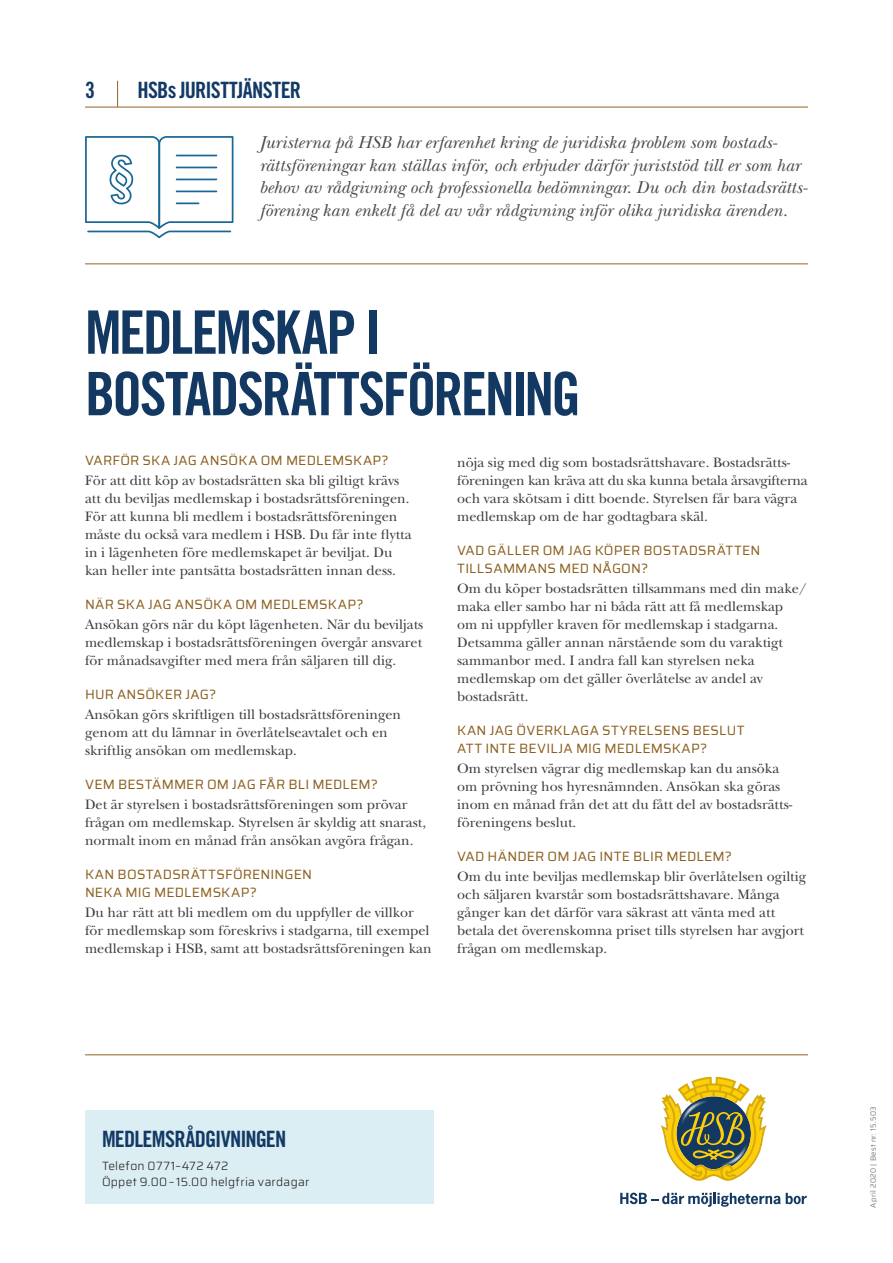
<style>
.page{position:relative;width:893px;height:1263px;background:#fff}
.page>*{position:absolute;margin:0;border:0;box-sizing:border-box;transform-origin:0 0}
.t1{font:60px/61.5px "Trade Gothic LT Std Bd Cn 20";letter-spacing:-.04em;color:#133962}
.t2{font:22.5px "Trade Gothic LT Std Bd Cn 20";letter-spacing:-.035em;color:#133a65}
.t3{font:italic 18px/22.5px "New Baskerville";letter-spacing:.005em;color:#4b4c4d}
.t4{font:14.25px/18px "New Baskerville Std";color:#3e3e3f}
.t5{font:13.5px/18px "Saira";letter-spacing:.015em;color:#8b6020}
.t6{font:300 12px/16.5px "Saira";letter-spacing:.02em;color:#231f20}
.t7{font:300 7.5px "Saira";letter-spacing:.04em;color:#57585a}
</style>
<div class="page">
<svg style="left:661px;top:1077px;width:106px;height:104px"></svg>
<svg style="left:620px;top:1192px;width:187px;height:15px"></svg>
<img style="left:676px;top:1096px;width:75px;height:76px">
<hr style="left:85px;top:1054px;width:723px;height:1px;background:#916321">
<hr style="left:85px;top:264px;width:723px;height:1px;background:#916321">
<hr style="left:85px;top:107px;width:723px;height:1px;background:#916321">
<svg style="left:117px;top:81px;width:1px;height:26px"></svg>
<div style="left:85px;top:1110px;width:349px;height:93px;background:#dbeef3"></div>
<svg style="left:85px;top:136px;width:148px;height:102px"></svg>
<h2 class="t2" style="left:85px;top:76px;width:11px">3</h2>
<h2 class="t2" style="left:137px;top:76px;width:165px">HSBs JURISTTJÄNSTER</h2>
<p class="t3" style="left:259px;top:131px;width:550px">Juristerna på HSB har erfarenhet kring de juridiska problem som bostads&shy;rättsföreningar kan ställas inför, och erbjuder därför juriststöd till er som har behov av rådgivning och professionella bedömningar. Du och din bostadsrätts&shy;förening kan enkelt få del av vår rådgivning inför olika juridiska ärenden.</p>
<h1 class="t1" style="left:85px;top:301px;width:497px">MEDLEMSKAP I<br>BOSTADSRÄTTSFÖRENING</h1>
<p class="t5" style="left:85px;top:451px;width:305px">VARFÖR SKA JAG ANSÖKA OM MEDLEMSKAP?</p>
<p class="t4" style="left:85px;top:472px;width:328px">För att ditt köp av bostadsrätten ska bli giltigt krävs att du beviljas medlemskap i bostadsrättsföreningen.<br>För att kunna bli medlem i bostadsrättsföreningen måste du också vara medlem i HSB. Du får inte flytta in i lägenheten före medlemskapet är beviljat. Du kan heller inte pantsätta bostadsrätten innan dess.</p>
<p class="t5" style="left:85px;top:595px;width:280px">NÄR SKA JAG ANSÖKA OM MEDLEMSKAP?</p>
<p class="t4" style="left:85px;top:616px;width:340px;text-align:justify">Ansökan görs när du köpt lägenheten. När du beviljats medlemskap i bostadsrättsföreningen övergår ansvaret för månadsavgifter med mera från säljaren till dig.</p>
<p class="t5" style="left:85px;top:685px;width:133px">HUR ANSÖKER JAG?</p>
<p class="t4" style="left:85px;top:706px;width:318px">Ansökan görs skriftligen till bostadsrättsföreningen genom att du lämnar in överlåtelseavtalet och en skriftlig ansökan om medlemskap.</p>
<p class="t5" style="left:85px;top:775px;width:294px">VEM BESTÄMMER OM JAG FÅR BLI MEDLEM?</p>
<p class="t4" style="left:85px;top:796px;width:343px">Det är styrelsen i bostadsrättsföreningen som prövar frågan om medlemskap. Styrelsen är skyldig att snarast, normalt inom en månad från ansökan avgöra frågan.</p>
<p class="t5" style="left:85px;top:865px;width:228px">KAN BOSTADSRÄTTSFÖRENINGEN<br>NEKA MIG MEDLEMSKAP?</p>
<p class="t4" style="left:85px;top:904px;width:348px">Du har rätt att bli medlem om du uppfyller de villkor för medlemskap som föreskrivs i stadgarna, till exempel medlemskap i HSB, samt att bostadsrättsföreningen kan</p>
<p class="t4" style="left:457px;top:454px;width:352px">nöja sig med dig som bostadsrättshavare. Bostadsrätts&shy;föreningen kan kräva att du ska kunna betala årsavgifterna och vara skötsam i ditt boende. Styrelsen får bara vägra medlemskap om de har godtagbara skäl.</p>
<p class="t5" style="left:457px;top:541px;width:305px">VAD GÄLLER OM JAG KÖPER BOSTADSRÄTTEN<br>TILLSAMMANS MED NÅGON?</p>
<p class="t4" style="left:457px;top:580px;width:351px">Om du köper bostadsrätten tillsammans med din make/ maka eller sambo har ni båda rätt att få medlemskap<br>om ni uppfyller kraven för medlemskap i stadgarna.<br>Detsamma gäller annan närstående som du varaktigt sammanbor med. I andra fall kan styrelsen neka medlemskap om det gäller överlåtelse av andel av bostadsrätt.</p>
<p class="t5" style="left:457px;top:721px;width:289px">KAN JAG ÖVERKLAGA STYRELSENS BESLUT<br>ATT INTE BEVILJA MIG MEDLEMSKAP?</p>
<p class="t4" style="left:457px;top:760px;width:337px">Om styrelsen vägrar dig medlemskap kan du ansöka om prövning hos hyresnämnden. Ansökan ska göras inom en månad från det att du fått del av bostadsrätts&shy;föreningens beslut.</p>
<p class="t5" style="left:457px;top:847px;width:276px">VAD HÄNDER OM JAG INTE BLIR MEDLEM?</p>
<p class="t4" style="left:457px;top:868px;width:351px">Om du inte beviljas medlemskap blir överlåtelsen ogiltig och säljaren kvarstår som bostadsrättshavare. Många gånger kan det därför vara säkrast att vänta med att betala det överenskomna priset tills styrelsen har avgjort frågan om medlemskap.</p>
<h2 class="t2" style="left:102px;top:1125px;width:186px">MEDLEMSRÅDGIVNINGEN</h2>
<p class="t6" style="left:102px;top:1157px;width:209px">Telefon 0771–472 472<br>Öppet 9.00–15.00 helgfria vardagar</p>
<p class="t7" style="left:868px;top:1207px;width:103px;rotate:-90deg">April 2020 | Best nr: 15.503</p>
</div>
